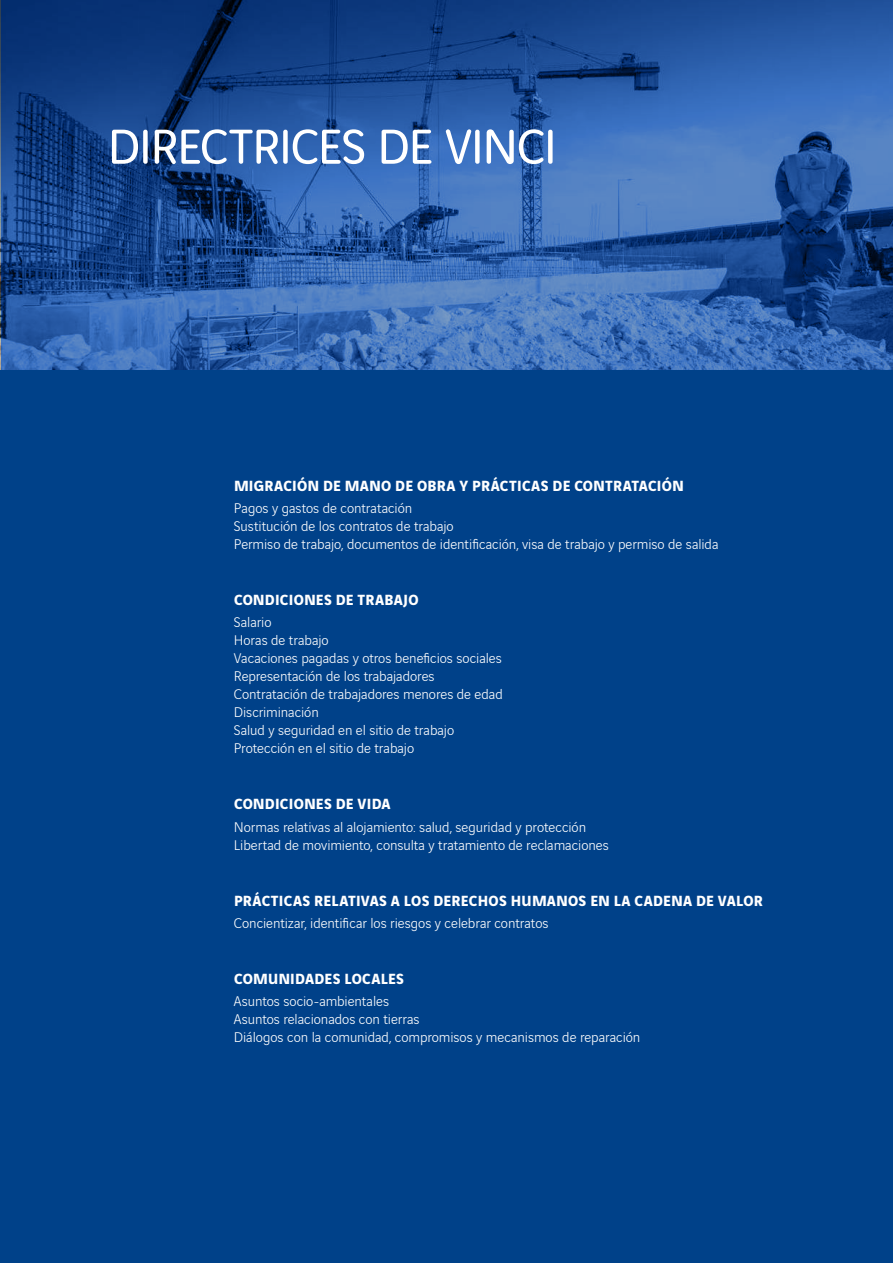
<style>
.page{position:relative;width:893px;height:1263px;background:#fff}
.page>*{position:absolute;margin:0;border:0;box-sizing:border-box;transform-origin:0 0}
.t1{font:52.5px "Vinci Rounded";letter-spacing:-.03em;color:#fff}
.t2{font:700 15.75px "Vinci Sans";letter-spacing:.02em;color:#fff}
.t3{font:300 15px/18px "Vinci Sans";letter-spacing:-.005em;color:#fff}
</style>
<div class="page">
<div style="left:0;top:370px;width:893px;height:893px;background:#004189"></div>
<svg style="left:1px;top:0;width:892px;height:370px;background:#2a599f"></svg>
<h1 class="t1" style="left:107px;top:111px;width:451px">DIRECTRICES DE VINCI</h1>
<p class="t2" style="left:234px;top:473px;width:451px">MIGRACIÓN DE MANO DE OBRA Y PRÁCTICAS DE CONTRATACIÓN</p>
<p class="t3" style="left:234px;top:498px;width:486px">Pagos y gastos de contratación<br>Sustitución de los contratos de trabajo<br>Permiso de trabajo, documentos de identificación, visa de trabajo y permiso de salida</p>
<p class="t2" style="left:234px;top:587px;width:186px">CONDICIONES DE TRABAJO</p>
<p class="t3" style="left:234px;top:612px;width:271px">Salario<br>Horas de trabajo<br>Vacaciones pagadas y otros beneficios sociales<br>Representación de los trabajadores<br>Contratación de trabajadores menores de edad<br>Discriminación<br>Salud y seguridad en el sitio de trabajo<br>Protección en el sitio de trabajo</p>
<p class="t2" style="left:234px;top:792px;width:158px">CONDICIONES DE VIDA</p>
<p class="t3" style="left:234px;top:816px;width:376px">Normas relativas al alojamiento: salud, seguridad y protección<br>Libertad de movimiento, consulta y tratamiento de reclamaciones</p>
<p class="t2" style="left:234px;top:888px;width:530px">PRÁCTICAS RELATIVAS A LOS DERECHOS HUMANOS EN LA CADENA DE VALOR</p>
<p class="t3" style="left:234px;top:913px;width:316px">Concientizar, identificar los riesgos y celebrar contratos</p>
<p class="t2" style="left:234px;top:966px;width:171px">COMUNIDADES LOCALES</p>
<p class="t3" style="left:234px;top:991px;width:408px">Asuntos socio-ambientales<br>Asuntos relacionados con tierras<br>Diálogos con la comunidad, compromisos y mecanismos de reparación</p>
</div>
